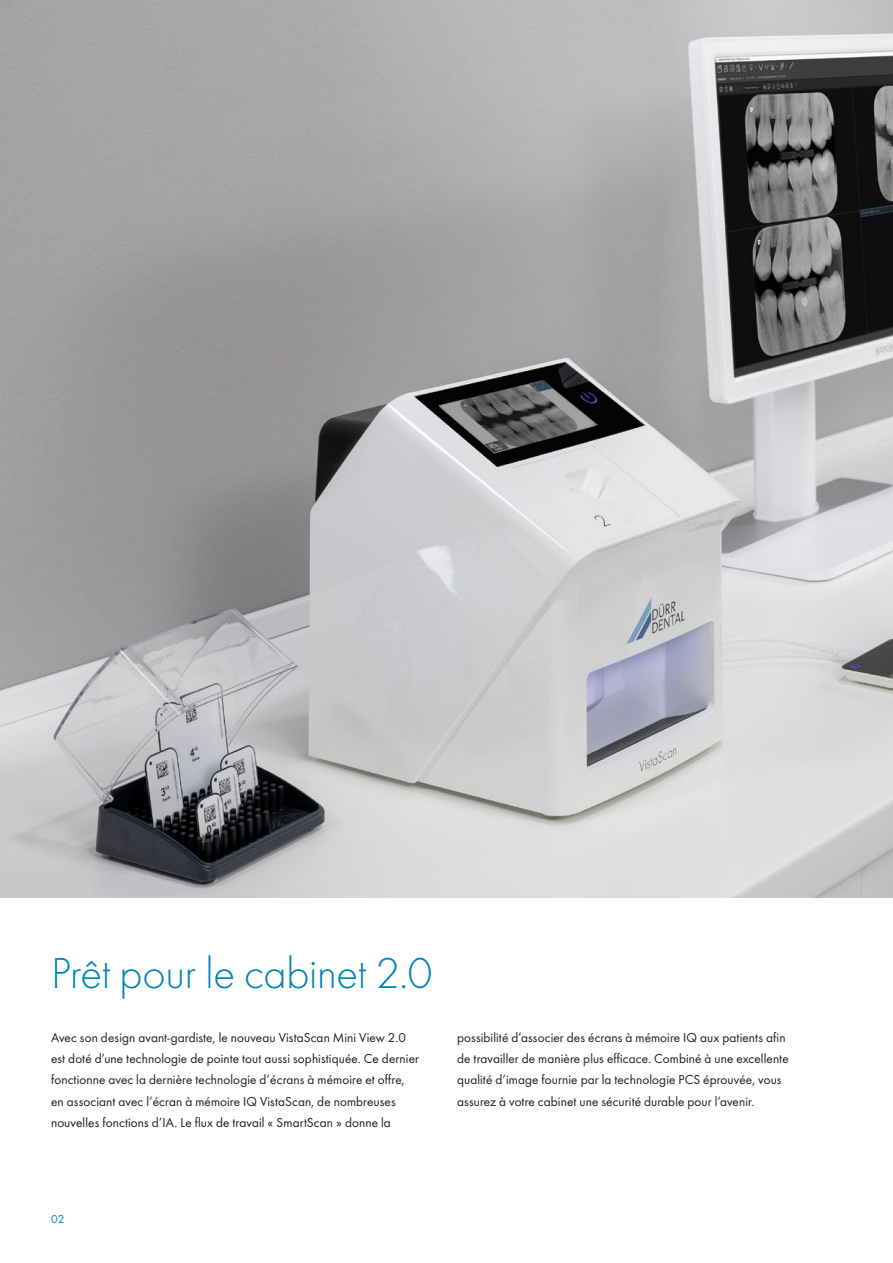
<style>
.page{position:relative;width:893px;height:1263px;background:#fff}
.page>*{position:absolute;margin:0;border:0;box-sizing:border-box;transform-origin:0 0}
.t1{font:300 45px "Futura";letter-spacing:-.01em;color:#0083b6}
.t2{font:13.5px/21.3px "Futura Boo";letter-spacing:.01em;color:#231f20}
.t3{font:12px "Futura Boo";color:#0083b6}
</style>
<div class="page">
<img style="left:0;top:0;width:893px;height:897px">
<h1 class="t1" style="left:51px;top:944px;width:383px">Prêt pour le cabinet 2.0</h1>
<p class="t2" style="left:51px;top:1026px;width:369px">Avec son design avant-gardiste, le nouveau VistaScan Mini View 2.0 est doté d’une technologie de pointe tout aussi sophistiquée. Ce dernier fonctionne avec la dernière technologie d’écrans à mémoire et offre, en associant avec l’écran à mémoire IQ VistaScan, de nombreuses nouvelles fonctions d’IA. Le flux de travail « SmartScan » donne la</p>
<p class="t2" style="left:457px;top:1026px;width:333px">possibilité d’associer des écrans à mémoire IQ aux patients afin de travailler de manière plus efficace. Combiné à une excellente qualité d’image fournie par la technologie PCS éprouvée, vous assurez à votre cabinet une sécurité durable pour l’avenir.</p>
<p class="t3" style="left:51px;top:1210px;width:15px">02</p>
</div>
